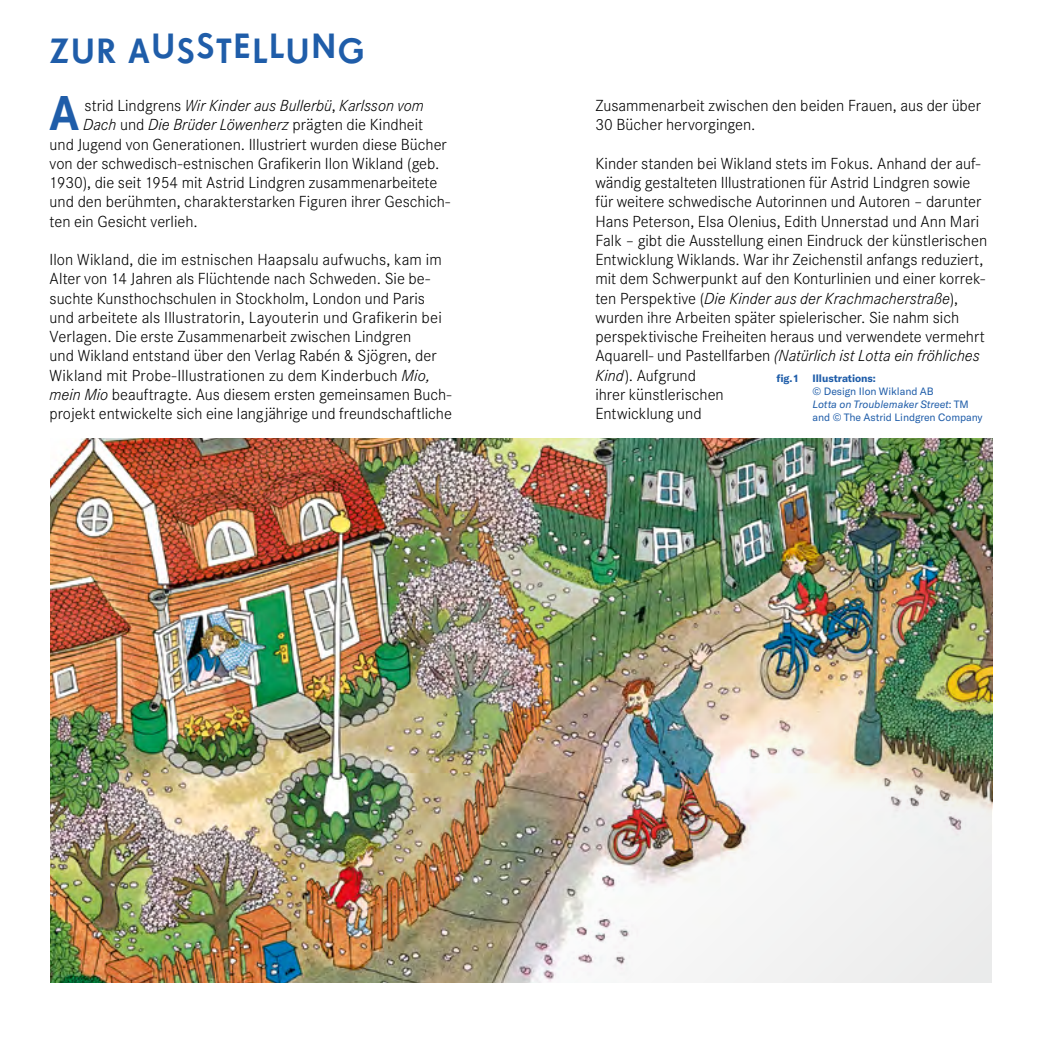
<style>
.page{position:relative;width:1042px;height:1042px;background:#fff}
.page>*{position:absolute;margin:0;border:0;box-sizing:border-box;transform-origin:0 0}
.t1{font:500 47.25px "Super Grotesk B";color:#1f5da9}
.t2{font:33.95px "Super Grotesk B Med LF";letter-spacing:.05em;color:#1f5da9}
.t3{font:300 15.75px/19.2px "Corporate SBQ";color:#000}
.t4{font:italic 300 15.75px "Corporate SBQ";color:#000}
.t5{font:10.5px/13.1px "GT America";letter-spacing:-.005em;color:#1f5da9}
.t6{font:700 10.5px "GT America";letter-spacing:-.005em;color:#1f5da9}
.s1{font-style:normal}
.s2{font-style:italic}
</style>
<div class="page">
<img style="left:50px;top:438px;width:942px;height:147px">
<img style="left:50px;top:585px;width:942px;height:397px">
<h2 class="t2" style="left:50px;top:31px;width:317px">ZUR AUSSTELLUNG</h2>
<h1 class="t1" style="left:49px;top:85px;width:32px">A</h1>
<p class="t4" style="left:85px;top:96px;width:341px"><span class="s1">strid Lindgrens</span> Wir Kinder aus Bullerbü<span class="s1">,</span> Karlsson vom</p>
<p class="t4" style="left:83px;top:115px;width:342px">Dach <span class="s1">und</span> Die Brüder Löwenherz <span class="s1">prägten die Kindheit</span></p>
<p class="t3" style="left:50px;top:135px;width:399px">und Jugend von Generationen. Illustriert wurden diese Bücher</p>
<p class="t3" style="left:50px;top:154px;width:391px">von der schwedisch-estnischen Grafikerin Ilon Wikland (geb.</p>
<p class="t3" style="left:50px;top:173px;width:389px">1930), die seit 1954 mit Astrid Lindgren zusammenarbeitete</p>
<p class="t3" style="left:50px;top:192px;width:402px">und den berühmten, charakterstarken Figuren ihrer Geschich-</p>
<p class="t3" style="left:50px;top:212px;width:150px">ten ein Gesicht verlieh.</p>
<p class="t3" style="left:50px;top:250px;width:404px">Ilon Wikland, die im estnischen Haapsalu aufwuchs, kam im Alter von 14 Jahren als Flüchtende nach Schweden. Sie be&shy;suchte Kunsthochschulen in Stockholm, London und Paris und arbeitete als Illustratorin, Layouterin und Grafikerin bei Verlagen. Die erste Zusammenarbeit zwischen Lindgren<br>und Wikland entstand über den Verlag Rabén &amp; Sjögren, der Wikland mit Probe-Illustrationen zu dem Kinderbuch <span class="s2">Mio, mein Mio</span> beauftragte. Aus diesem ersten gemeinsamen Buch&shy;projekt entwickelte sich eine langjährige und freundschaftliche</p>
<p class="t3" style="left:595px;top:96px;width:387px">Zusammenarbeit zwischen den beiden Frauen, aus der über<br>30 Bücher hervorgingen.</p>
<p class="t3" style="left:595px;top:154px;width:393px">Kinder standen bei Wikland stets im Fokus. Anhand der auf&shy;wändig gestalteten Illustrationen für Astrid Lindgren sowie für weitere schwedische Autorinnen und Autoren – darunter Hans Peterson, Elsa Olenius, Edith Unnerstad und Ann Mari Falk – gibt die Ausstellung einen Eindruck der künstlerischen Entwicklung Wiklands. War ihr Zeichenstil anfangs reduziert, mit dem Schwerpunkt auf den Konturlinien und einer korrek&shy;ten Perspektive (<span class="s2">Die Kinder aus der Krachmacherstraße</span>), wurden ihre Arbeiten später spielerischer. Sie nahm sich perspektivische Freiheiten heraus und verwendete vermehrt Aquarell- und Pastellfarben <span class="s2">(Natürlich ist Lotta ein fröhliches Kind</span>). Aufgrund<br>ihrer künstlerischen<br>Entwicklung und</p>
<p class="t6" style="left:776px;top:372px;width:23px">fig. 1</p>
<p class="t6" style="left:812px;top:372px;width:65px">Illustrations:</p>
<p class="t5" style="left:812px;top:385px;width:172px">© Design Ilon Wikland AB<br><span class="s2">Lotta on Troublemaker Street</span>: TM and © The Astrid Lindgren Company</p>
</div>
